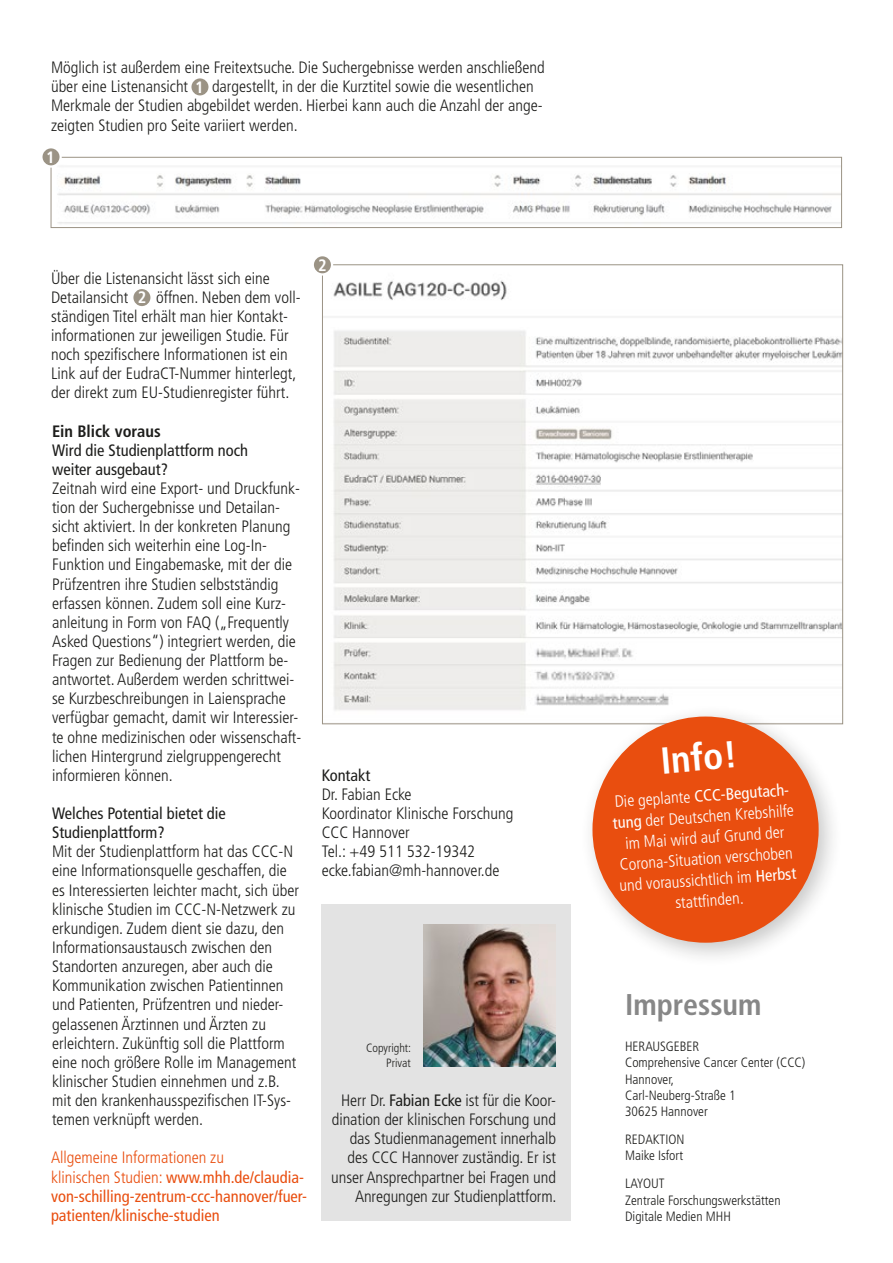
<style>
.page{position:relative;width:893px;height:1263px;background:#fff}
.page>*{position:absolute;margin:0;border:0;box-sizing:border-box;transform-origin:0 0}
.t1{font:700 condensed 37.65px "Frutiger LT Std";color:#fff}
.t2{font:700 condensed 30px "Frutiger LT Std";color:#878787}
.t3{font:300 condensed 16.5px/19.2px "Frutiger LT Std";color:#1d1d1b}
.t4{font:300 condensed 16.5px/21px "Frutiger LT Std";color:#fff;text-align:center}
.t5{font:condensed 16.5px/19.2px "Frutiger LT Std";color:#e94e0f}
.t6{font:condensed 16.5px/19.2px "Frutiger LT Std";color:#1d1d1b}
.t7{font:700 condensed 16.5px "Frutiger LT Std";color:#1d1d1b}
.t8{font:700 condensed 16.5px "Frutiger LT Std";color:#fff}
.t9{font:300 condensed 13.5px/16.2px "Frutiger LT Std";color:#1d1d1b}
.t10{font:300 condensed 12px/14.4px "Frutiger LT Std";color:#1d1d1b;text-align:right}
.s1{font-weight:700;color:#fff}
.s2{font-weight:300}
.s3{font-weight:400}
</style>
<div class="page">
<div style="left:322px;top:904px;width:249px;height:317px;background:#e3e3e3"></div>
<img style="left:424px;top:925px;width:132px;height:142px">
<img style="left:57px;top:175px;width:783px;height:49px">
<div style="left:51px;top:157px;width:791px;height:71px;border:1px solid #9b9385"></div>
<img style="left:324px;top:280px;width:517px;height:430px">
<svg style="left:41px;top:147px;width:20px;height:20px"></svg>
<div style="left:40px;top:146px;width:22px;height:22px;border:2px solid #fff;border-radius:50%"></div>
<div style="left:313px;top:255px;width:19px;height:19px;background:#9b9385;border-radius:50%"></div>
<div style="left:312px;top:254px;width:21px;height:22px;border:2px solid #fff;border-radius:50%"></div>
<svg style="left:190px;top:77px;width:20px;height:20px"></svg>
<div style="left:189px;top:76px;width:22px;height:22px;border:2px solid #fff;border-radius:50%"></div>
<svg style="left:132px;top:288px;width:20px;height:19px"></svg>
<div style="left:131px;top:287px;width:22px;height:21px;border:2px solid #fff;border-radius:50%"></div>
<div style="left:579px;top:704px;width:265px;height:263px;background:#1d1d1b;opacity:.25"></div>
<div style="left:592px;top:716px;width:227px;height:227px;background:#e94e0f;border-radius:50%"></div>
<p class="t3" style="left:51px;top:58px;width:495px">Möglich ist außerdem eine Freitextsuche. Die Suchergebnisse werden anschließend über eine Listenansicht <span class="s1">1</span></p>
<p class="t3" style="left:51px;top:77px;width:492px;text-indent:161px">dargestellt, in der die Kurztitel sowie die wesentlichen<br>Merkmale der Studien abgebildet werden. Hierbei kann auch die Anzahl der ange&shy;zeigten Studien pro Seite variiert werden.</p>
<p class="t8" style="left:46px;top:148px;width:10px">1</p>
<p class="t3" style="left:51px;top:268px;width:220px">Über die Listenansicht lässt sich eine<br>Detailansicht</p>
<p class="t3" style="left:51px;top:288px;width:251px;text-indent:105px">öffnen. Neben dem voll&shy;ständigen Titel erhält man hier Kontakt&shy;informationen zur jeweiligen Studie. Für noch spezifischere Informationen ist ein Link auf der EudraCT-Nummer hinterlegt, der direkt zum EU-Studienregister führt.</p>
<p class="t8" style="left:138px;top:288px;width:10px">2</p>
<p class="t7" style="left:52px;top:421px;width:110px">Ein Blick voraus</p>
<p class="t6" style="left:52px;top:440px;width:198px">Wird die Studienplattform noch weiter ausgebaut?</p>
<p class="t3" style="left:52px;top:479px;width:251px">Zeitnah wird eine Export- und Druckfunk&shy;tion der Suchergebnisse und Detailan&shy;sicht aktiviert. In der konkreten Planung befinden sich weiterhin eine Log-In-Funktion und Eingabemaske, mit der die Prüfzentren ihre Studien selbstständig erfassen können. Zudem soll eine Kurz&shy;anleitung in Form von FAQ („Frequently Asked Questions“) integriert werden, die Fragen zur Bedienung der Plattform be&shy;antwortet. Außerdem werden schrittwei&shy;se Kurzbeschreibungen in Laiensprache verfügbar gemacht, damit wir Interessier&shy;te ohne medizinischen oder wissenschaft&shy;lichen Hintergrund zielgruppengerecht informieren können.</p>
<p class="t6" style="left:52px;top:804px;width:175px">Welches Potential bietet die<br>Studienplattform?</p>
<p class="t3" style="left:52px;top:842px;width:248px">Mit der Studienplattform hat das CCC-N eine Informationsquelle geschaffen, die es Interessierten leichter macht, sich über klinische Studien im CCC-N-Netzwerk zu erkundigen. Zudem dient sie dazu, den Informationsaustausch zwischen den Standorten anzuregen, aber auch die Kommunikation zwischen Patientinnen und Patienten, Prüfzentren und nieder&shy;gelassenen Ärztinnen und Ärzten zu erleichtern. Zukünftig soll die Plattform eine noch größere Rolle im Management klinischer Studien einnehmen und z.B. mit den krankenhausspezifischen IT-Sys&shy;temen verknüpft werden.</p>
<p class="t5" style="left:51px;top:1148px;width:257px"><span class="s2">Allgemeine Informationen zu<br>klinischen Studien:</span> www.mhh.de/claudia&shy;von-schilling-zentrum-ccc-hannover/fuer&shy;patienten/klinische-studien</p>
<p class="t8" style="left:318px;top:255px;width:10px">2</p>
<p class="t6" style="left:322px;top:766px;width:50px">Kontakt</p>
<p class="t3" style="left:322px;top:785px;width:91px">Dr. Fabian Ecke</p>
<p class="t3" style="left:322px;top:804px;width:193px">Koordinator Klinische Forschung</p>
<p class="t3" style="left:322px;top:823px;width:90px">CCC Hannover</p>
<p class="t3" style="left:322px;top:842px;width:155px">Tel.: +49 511 532-19342</p>
<p class="t3" style="left:322px;top:861px;width:179px">ecke.fabian@mh-hannover.de</p>
<p class="t10" style="left:366px;top:1041px;width:47px">Copyright:<br>Privat</p>
<p class="t3" style="left:331px;top:1091px;width:227px;text-align:right">Herr Dr. <span class="s3">Fabian Ecke</span> ist für die Koor&shy;dination der klinischen Forschung und das Studienmanagement innerhalb des CCC Hannover zuständig. Er ist unser Ansprechpartner bei Fragen und Anregungen zur Studienplattform.</p>
<p class="t1" style="left:659px;top:738px;width:78px;rotate:-5deg">Info!</p>
<p class="t4" style="left:611px;top:792px;width:183px;rotate:-4deg">Die geplante <span class="s3">CCC-Begutach&shy;tung</span> der Deutschen Krebshilfe im Mai wird auf Grund der<br>Corona-Situation verschoben und voraussichtlich im <span class="s3">Herbst </span>stattfi nden.</p>
<p class="t2" style="left:625px;top:987px;width:138px">Impressum</p>
<p class="t9" style="left:625px;top:1038px;width:182px">HERAUSGEBER<br>Comprehensive Cancer Center (CCC)<br>Hannover,<br>Carl-Neuberg-Straße 1</p>
<p class="t9" style="left:625px;top:1103px;width:84px">30625 Hannover</p>
<p class="t9" style="left:625px;top:1131px;width:61px">REDAKTION</p>
<p class="t9" style="left:625px;top:1148px;width:59px">Maike Isfort</p>
<p class="t9" style="left:625px;top:1176px;width:41px">LAYOUT</p>
<p class="t9" style="left:625px;top:1192px;width:157px">Zentrale Forschungswerkstätten<br>Digitale Medien MHH</p>
</div>
